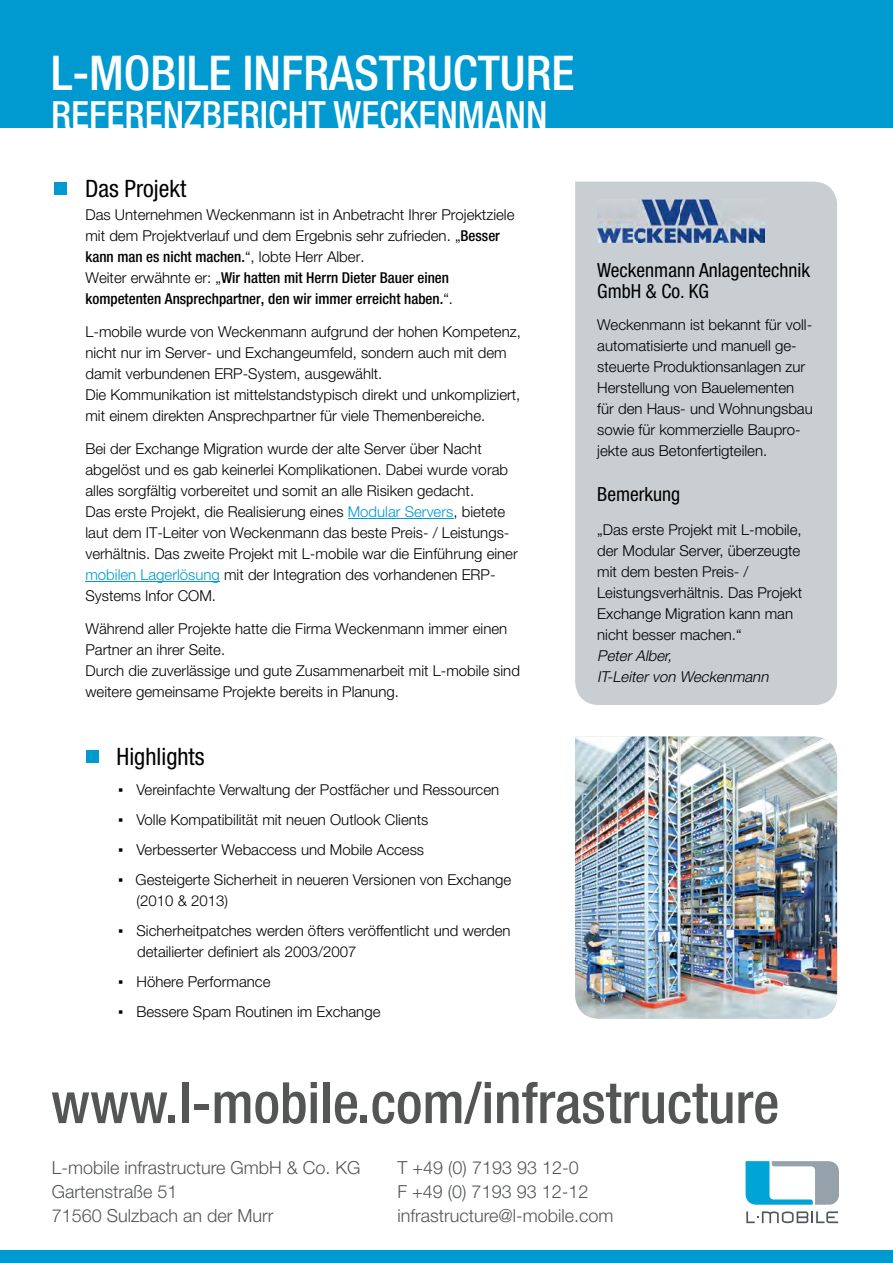
<style>
.page{position:relative;width:893px;height:1263px;background:#fff}
.page>*{position:absolute;margin:0;border:0;box-sizing:border-box;transform-origin:0 0}
.t1{font:500 condensed 57px "Helvetica Neue LT Pro";color:#545656}
.t2{font:54px "Arial";color:#0099d0}
.t3{font:500 condensed 48px "Helvetica Neue LT Pro";color:#fff}
.t4{font:500 condensed 37.5px "Helvetica Neue LT Pro";color:#fff}
.t5{font:condensed 24px "Helvetica Neue LT Pro";color:#000}
.t6{font:condensed 19.5px/21px "Helvetica Neue LT Pro";color:#000}
.t7{font:300 18px/24px "Helvetica Neue LT Pro";color:#545656}
.t8{font:300 15px/21px "Helvetica Neue LT Pro";color:#000}
.t9{font:italic 300 15px/21px "Helvetica Neue LT Pro";color:#000}
.s1{font-weight:500;font-stretch:condensed}
.s2{color:#0099d0}
.s3{font-family:"Arial";font-weight:400}
</style>
<div class="page">
<div style="left:575px;top:182px;width:262px;height:523px;background:#c8ced2"></div>
<img style="left:575px;top:736px;width:262px;height:282px">
<div style="left:0;top:0;width:893px;height:128px;background:#0099d0"></div>
<div style="left:0;top:1250px;width:893px;height:13px;background:#0099d0"></div>
<hr style="left:348px;top:518px;width:105px;height:1px;background:#0099d0">
<hr style="left:85px;top:581px;width:135px;height:1px;background:#0099d0">
<svg style="left:746px;top:1161px;width:93px;height:44px"></svg>
<svg style="left:746px;top:1211px;width:92px;height:12px"></svg>
<img style="left:597px;top:200px;width:167px;height:42px">
<h3 class="t3" style="left:51px;top:56px;width:525px">L-MOBILE INFRASTRUCTURE</h3>
<h3 class="t4" style="left:51px;top:101px;width:498px">REFERENZBERICHT WECKENMANN</h3>
<h2 class="t2" style="left:51px;top:156px;width:21px">▪</h2>
<h3 class="t5" style="left:85px;top:180px;width:103px">Das Projekt</h3>
<p class="t8" style="left:85px;top:205px;width:430px">Das Unternehmen Weckenmann ist in Anbetracht Ihrer Projektziele mit dem Projektverlauf und dem Ergebnis sehr zufrieden. „<span class="s1">Besser kann man es nicht machen.</span>“, lobte Herr Alber.<br>Weiter erwähnte er: „<span class="s1">Wir hatten mit Herrn Dieter Bauer einen kompetenten Ansprechpartner, den wir immer erreicht haben.</span>“.</p>
<p class="t8" style="left:85px;top:322px;width:437px">L-mobile wurde von Weckenmann aufgrund der hohen Kompetenz, nicht nur im Server- und Exchangeumfeld, sondern auch mit dem damit verbundenen ERP-System, ausgewählt.<br>Die Kommunikation ist mittelstandstypisch direkt und unkompliziert, mit einem direkten Ansprechpartner für viele Themenbereiche.</p>
<p class="t8" style="left:85px;top:439px;width:434px">Bei der Exchange Migration wurde der alte Server über Nacht abgelöst und es gab keinerlei Komplikationen. Dabei wurde vorab alles sorgfältig vorbereitet und somit an alle Risiken gedacht.<br>Das erste Projekt, die Realisierung eines <span class="s2">Modular Servers</span>, bietete laut dem IT-Leiter von Weckenmann das beste Preis- / Leistungs&shy;verhältnis. Das zweite Projekt mit L-mobile war die Einführung einer <span class="s2">mobilen Lagerlösung</span> mit der Integration des vorhandenen ERP-Systems Infor COM.</p>
<p class="t8" style="left:85px;top:619px;width:436px">Während aller Projekte hatte die Firma Weckenmann immer einen Partner an ihrer Seite.<br>Durch die zuverlässige und gute Zusammenarbeit mit L-mobile sind weitere gemeinsame Projekte bereits in Planung.</p>
<h2 class="t2" style="left:83px;top:724px;width:21px">▪</h2>
<h3 class="t5" style="left:117px;top:748px;width:90px">Highlights</h3>
<p class="t8" style="left:118px;top:781px;width:383px"><span class="s3">▪</span> Vereinfachte Verwaltung der Postfächer und Ressourcen</p>
<p class="t8" style="left:118px;top:811px;width:312px"><span class="s3">▪</span> Volle Kompatibilität mit neuen Outlook Clients</p>
<p class="t8" style="left:118px;top:841px;width:307px"><span class="s3">▪</span> Verbesserter Webaccess und Mobile Access</p>
<p class="t8" style="left:137px;top:871px;width:376px;text-indent:-18px"><span class="s3">▪</span> Gesteigerte Sicherheit in neueren Versionen von Exchange (2010 &amp; 2013)</p>
<p class="t8" style="left:137px;top:922px;width:375px;text-indent:-19px"><span class="s3">▪</span> Sicherheitpatches werden öfters veröffentlicht und werden detailierter definiert als 2003/2007</p>
<p class="t8" style="left:118px;top:973px;width:154px"><span class="s3">▪</span> Höhere Performance</p>
<p class="t8" style="left:118px;top:1003px;width:264px"><span class="s3">▪</span> Bessere Spam Routinen im Exchange</p>
<h3 class="t6" style="left:597px;top:261px;width:214px">Weckenmann Anlagentechnik<br>GmbH &amp; Co. KG</h3>
<p class="t8" style="left:597px;top:316px;width:217px">Weckenmann ist bekannt für voll&shy;automatisierte und manuell ge&shy;steuerte Produktionsanlagen zur<br>Herstellung von Bauelementen für den Haus- und Wohnungsbau sowie für kommerzielle Baupro&shy;jekte aus Betonfertigteilen.</p>
<h3 class="t6" style="left:597px;top:486px;width:85px">Bemerkung</h3>
<p class="t8" style="left:597px;top:520px;width:207px">„Das erste Projekt mit L-mobile, der Modular Server, überzeugte mit dem besten Preis- /<br>Leistungsverhältnis. Das Projekt<br>Exchange Migration kann man nicht besser machen.“</p>
<p class="t9" style="left:597px;top:646px;width:175px">Peter Alber,<br>IT-Leiter von Weckenmann</p>
<h1 class="t1" style="left:51px;top:1082px;width:730px">www.l-mobile.com/infrastructure</h1>
<p class="t7" style="left:52px;top:1157px;width:310px">L-mobile infrastructure GmbH &amp; Co. KG<br>Gartenstraße 51<br>71560 Sulzbach an der Murr</p>
<p class="t7" style="left:397px;top:1157px;width:218px">T +49 (0) 7193 93 12-0<br>F +49 (0) 7193 93 12-12 infrastructure@l-mobile.com</p>
</div>
